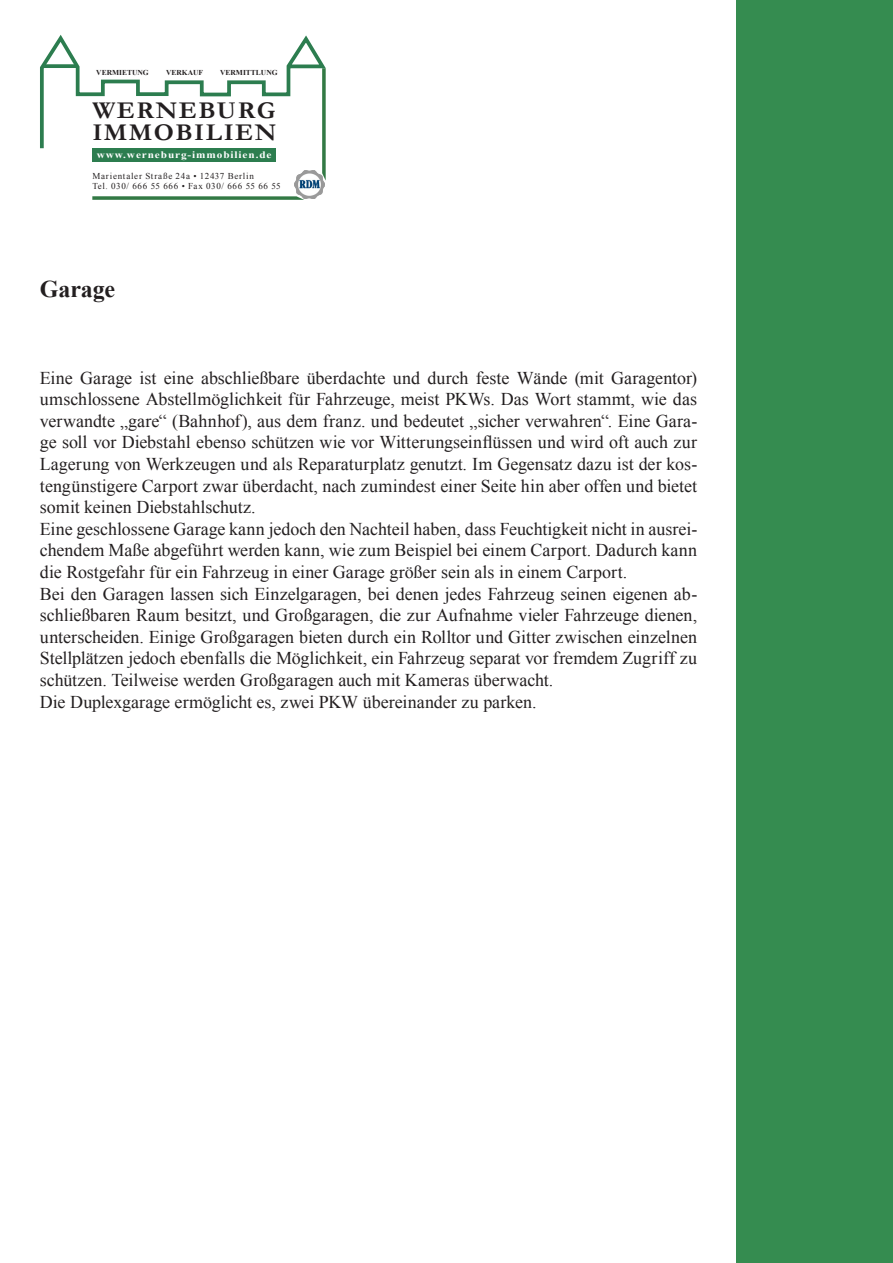
<style>
.page{position:relative;width:893px;height:1263px;background:#fff}
.page>*{position:absolute;margin:0;border:0;box-sizing:border-box;transform-origin:0 0}
.t1{font:700 24.3px/21.8px "Garamond";letter-spacing:.06em;color:#231f20;scale:1.05 1}
.t2{font:700 24px "Times New Roman";color:#231f20}
.t3{font:18px/21.6px "Times New Roman";letter-spacing:-.005em;color:#231f20}
.t4{font:700 9.9px "Times New Roman";letter-spacing:.08em;color:#fff;scale:1.14 1}
.t5{font:9px/9.8px "Times New Roman";letter-spacing:.08em;color:#231f20}
.t6{font:700 7.5px "Times New Roman";color:#231f20}
</style>
<div class="page">
<div style="left:737px;top:0;width:156px;height:1263px;background:#358c50"></div>
<svg style="left:40px;top:35px;width:286px;height:146px"></svg>
<div style="left:92px;top:148px;width:184px;height:13px;background:#2c7d4f"></div>
<img style="left:294px;top:170px;width:30px;height:28px">
<svg style="left:92px;top:196px;width:212px;height:4px"></svg>
<p class="t6" style="left:96px;top:67px;width:54px">vermietung</p>
<p class="t6" style="left:166px;top:67px;width:39px">verkauf</p>
<p class="t6" style="left:220px;top:67px;width:59px">vermittlung</p>
<h1 class="t1" style="left:92px;top:100px;width:177px">WERNEBURG<br>IMMOBILIEN</h1>
<p class="t4" style="left:97px;top:148px;width:155px">www.werneburg-immobilien.de</p>
<p class="t5" style="left:92px;top:171px;width:190px">Marientaler Straße 24a • 12437 Berlin<br>Tel. 030/ 666 55 666 • Fax 030/ 666 55 66 55</p>
<h2 class="t2" style="left:40px;top:272px;width:77px">Garage</h2>
<p class="t3" style="left:40px;top:366px;width:659px">Eine Garage ist eine abschließbare überdachte und durch feste Wände (mit Garagentor) umschlossene Abstellmöglichkeit für Fahrzeuge, meist PKWs. Das Wort stammt, wie das verwandte „gare“ (Bahnhof), aus dem franz. und bedeutet „sicher verwahren“. Eine Gara&shy;ge soll vor Diebstahl ebenso schützen wie vor Witterungseinflüssen und wird oft auch zur Lagerung von Werkzeugen und als Reparaturplatz genutzt. Im Gegensatz dazu ist der kos&shy;tengünstigere Carport zwar überdacht, nach zumindest einer Seite hin aber offen und bietet somit keinen Diebstahlschutz.<br>Eine geschlossene Garage kann jedoch den Nachteil haben, dass Feuchtigkeit nicht in ausrei&shy;chendem Maße abgeführt werden kann, wie zum Beispiel bei einem Carport. Dadurch kann die Rostgefahr für ein Fahrzeug in einer Garage größer sein als in einem Carport.<br>Bei den Garagen lassen sich Einzelgaragen, bei denen jedes Fahrzeug seinen eigenen ab&shy;schließbaren Raum besitzt, und Großgaragen, die zur Aufnahme vieler Fahrzeuge dienen, unterscheiden. Einige Großgaragen bieten durch ein Rolltor und Gitter zwischen einzelnen Stellplätzen jedoch ebenfalls die Möglichkeit, ein Fahrzeug separat vor fremdem Zugriff zu schützen. Teilweise werden Großgaragen auch mit Kameras überwacht.<br>Die Duplexgarage ermöglicht es, zwei PKW übereinander zu parken.</p>
</div>
